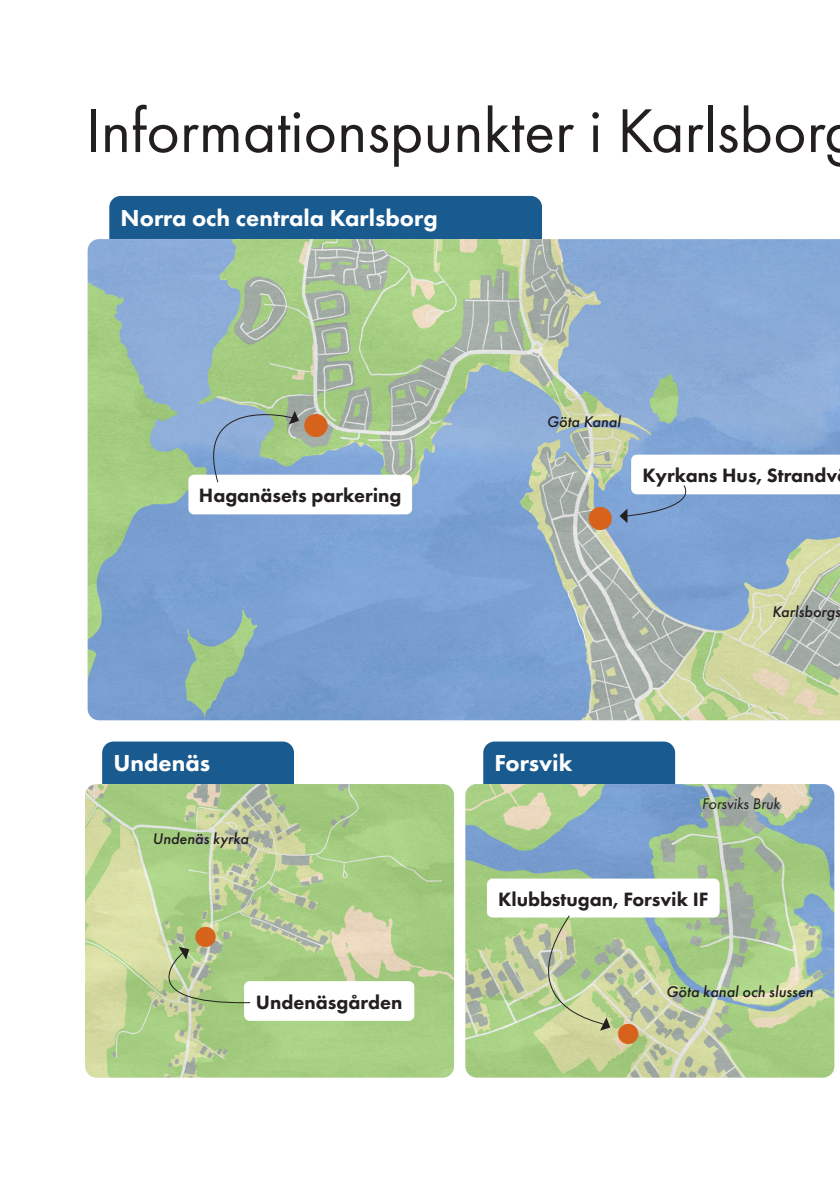
<style>
.page{position:relative;width:840px;height:1191px;background:#fff}
.page>*{position:absolute;margin:0;border:0;box-sizing:border-box;transform-origin:0 0}
.t1{font:64px "Futura PT";color:#231f20}
.t2{font:800 24px "Futura PT";color:#fff}
.t3{font:800 20px "Futura PT";color:#231f20}
.t4{font:italic 500 16px "Futura PT";color:#231f20}
.t5{font:italic 16px "Futura PT";color:#231f20}
</style>
<div class="page">
<div style="left:109px;top:196px;width:432px;height:43px;background:#195a8f"></div>
<div style="left:102px;top:741px;width:192px;height:43px;background:#195a8f"></div>
<div style="left:483px;top:741px;width:191px;height:43px;background:#195a8f"></div>
<img style="left:88px;top:239px;width:751px;height:481px">
<img style="left:85px;top:784px;width:369px;height:293px">
<img style="left:465px;top:784px;width:368px;height:293px">
<div style="left:188px;top:475px;width:224px;height:39px;background:#fff;border-radius:6px"></div>
<svg style="left:619px;top:454px;width:220px;height:69px"></svg>
<div style="left:244px;top:981px;width:170px;height:39px;background:#fff;border-radius:6px"></div>
<div style="left:486px;top:878px;width:233px;height:39px;background:#fff;border-radius:6px"></div>
<svg style="left:509px;top:915px;width:101px;height:115px;background:#b8cc97"></svg>
<svg style="left:192px;top:397px;width:135px;height:86px;background:#9cb8bf"></svg>
<svg style="left:588px;top:506px;width:23px;height:23px"></svg>
<svg style="left:128px;top:926px;width:123px;height:78px;background:#b5cc91"></svg>
<svg style="left:618px;top:1023px;width:20px;height:20px"></svg>
<p class="t1" style="left:85px;top:93px;width:741px">Informationspunkter i Karlsbor</p>
<p class="t2" style="left:121px;top:203px;width:318px">Norra och centrala Karlsborg</p>
<p class="t3" style="left:199px;top:483px;width:204px">Haganäsets parkering</p>
<p class="t4" style="left:546px;top:412px;width:75px">Göta Kanal</p>
<p class="t3" style="left:642px;top:463px;width:196px">Kyrkans Hus, Strandv</p>
<p class="t4" style="left:771px;top:601px;width:70px">Karlsborgs</p>
<p class="t2" style="left:113px;top:748px;width:98px">Undenäs</p>
<p class="t2" style="left:494px;top:748px;width:79px">Forsvik</p>
<p class="t4" style="left:152px;top:829px;width:98px">Undenäs kyrka</p>
<p class="t5" style="left:701px;top:794px;width:80px">Forsviks Bruk</p>
<p class="t3" style="left:256px;top:989px;width:148px">Undenäsgården</p>
<p class="t3" style="left:497px;top:886px;width:212px">Klubbstugan, Forsvik IF</p>
<p class="t4" style="left:666px;top:982px;width:148px">Göta kanal och slussen</p>
</div>
